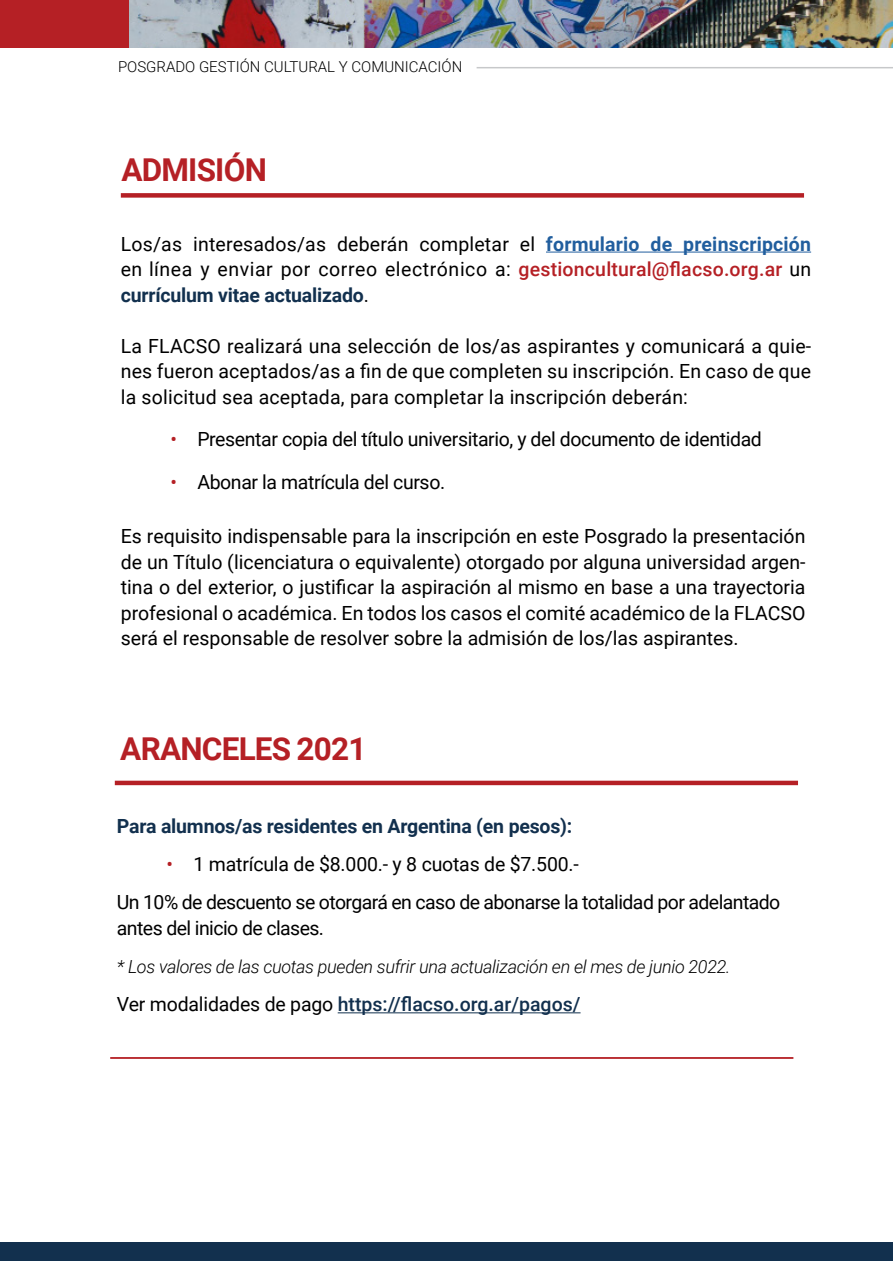
<style>
.page{position:relative;width:893px;height:1263px;background:#fff}
.page>*{position:absolute;margin:0;border:0;box-sizing:border-box;transform-origin:0 0}
.t1{font:700 31.5px "Roboto";letter-spacing:-.025em;color:#b52025}
.t2{font:19.5px/25.5px "Roboto";letter-spacing:-.02em;color:#000;text-align:justify}
.t3{font:500 19.5px "Roboto";color:#12304e}
.t4{font:700 19.5px "Roboto";letter-spacing:-.01em;color:#12304e}
.t5{font:italic 300 18px "Roboto";letter-spacing:-.02em;color:#000}
.t6{font:300 15px "Roboto";color:#000}
.s1{font-weight:700;color:#215e9e}
.s2{font-weight:500;color:#b52025}
.s3{font-weight:700;color:#12304e}
.s4{color:#b52025}
.s5{font-weight:400;color:#000}
</style>
<div class="page">
<img style="left:129px;top:0;width:764px;height:47px">
<div style="left:0;top:0;width:129px;height:47px;background:#b52025"></div>
<div style="left:0;top:1242px;width:893px;height:19px;background:#12304e"></div>
<hr style="left:477px;top:67px;width:416px;height:1px;background:#c7c8ca">
<hr style="left:546px;top:252px;width:265px;height:1px;background:#215e9e">
<div style="left:121px;top:193px;width:683px;height:5px;background:#b52025"></div>
<hr style="left:110px;top:1057px;width:683px;height:2px;background:#b52025">
<hr style="left:338px;top:1012px;width:243px;height:1px;background:#12304e">
<hr style="left:115px;top:781px;width:683px;height:4px;background:#b52025">
<p class="t6" style="left:118px;top:56px;width:346px">POSGRADO GESTIÓN CULTURAL Y COMUNICACIÓN</p>
<h1 class="t1" style="left:121px;top:148px;width:147px">ADMISIÓN</h1>
<p class="t2" style="left:121px;top:230px;width:692px">Los/as interesados/as deberán completar el <span class="s1">formulario de preinscripción </span>en línea y enviar por correo electrónico a: <span class="s2">gestioncultural@flacso.org.ar</span> un <span class="s3">currículum vitae actualizado</span>.</p>
<p class="t2" style="left:121px;top:332px;width:692px">La FLACSO realizará una selección de los/as aspirantes y comunicará a quie&shy;nes fueron aceptados/as a fin de que completen su inscripción. En caso de que la solicitud sea aceptada, para completar la inscripción deberán:</p>
<p class="t2" style="left:170px;top:426px;width:593px"><span class="s4">•</span> Presentar copia del título universitario, y del documento de identidad</p>
<p class="t2" style="left:170px;top:468px;width:276px"><span class="s4">•</span> Abonar la matrícula del curso.</p>
<p class="t2" style="left:121px;top:523px;width:686px">Es requisito indispensable para la inscripción en este Posgrado la presentación de un Título (licenciatura o equivalente) otorgado por alguna universidad argen&shy;tina o del exterior, o justificar la aspiración al mismo en base a una trayectoria profesional o académica. En todos los casos el comité académico de la FLACSO será el responsable de resolver sobre la admisión de los/las aspirantes.</p>
<h1 class="t1" style="left:120px;top:726px;width:248px">ARANCELES 2021</h1>
<p class="t4" style="left:117px;top:812px;width:457px">Para alumnos/as residentes en Argentina (en pesos):</p>
<p class="t2" style="left:117px;top:844px;width:665px;line-height:38.2px;text-indent:50px"><span class="s4">•</span> 1 matrícula de $8.000.- y 8 cuotas de $7.500.-<br>Un 10% de descuento se otorgará en caso de abonarse la totalidad por adelantado</p>
<p class="t2" style="left:117px;top:914px;width:209px">antes del inicio de clases.</p>
<p class="t5" style="left:117px;top:954px;width:615px">* Los valores de las cuotas pueden sufrir una actualización en el mes de junio 2022.</p>
<p class="t3" style="left:117px;top:991px;width:465px"><span class="s5">Ver modalidades de pago</span> https://flacso.org.ar/pagos/</p>
</div>
